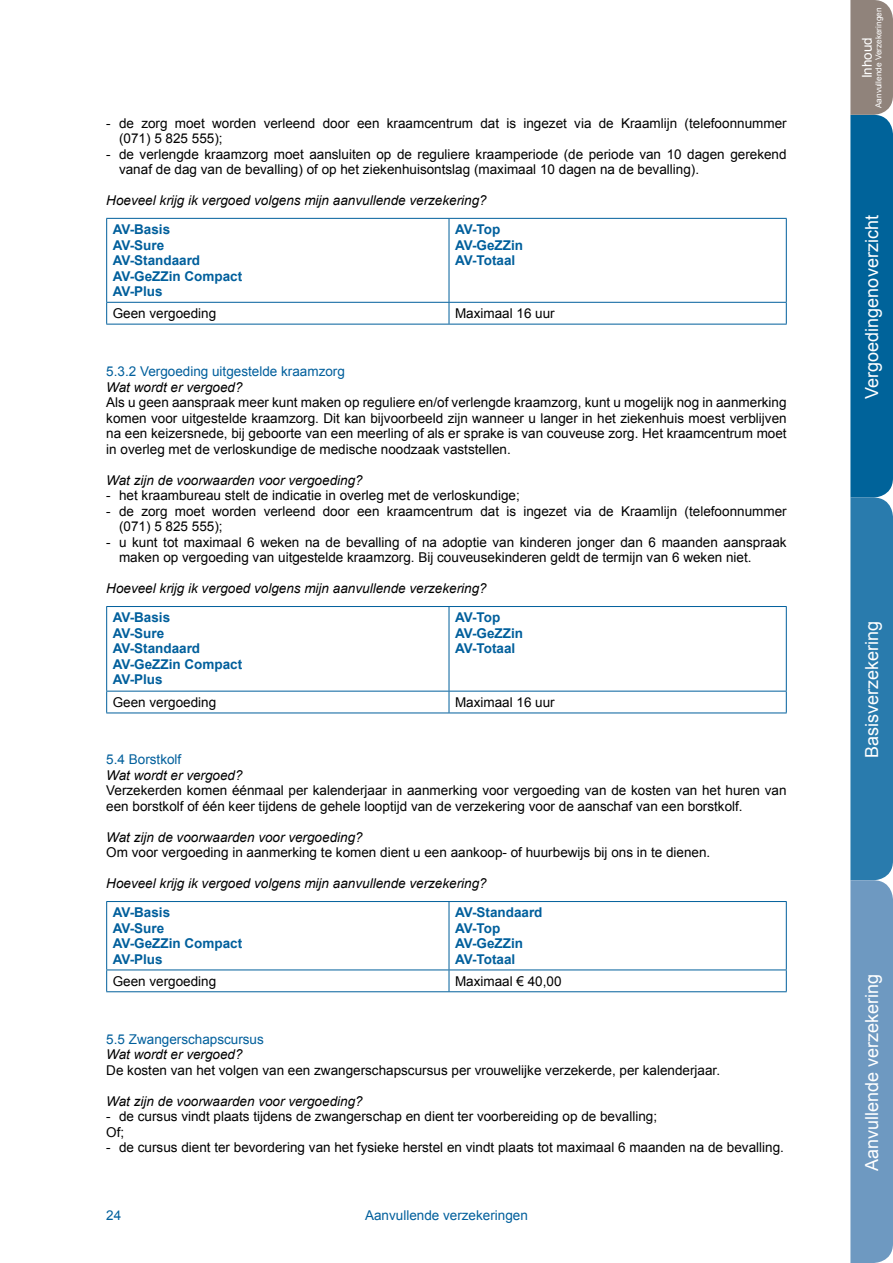
<style>
.page{position:relative;width:893px;height:1263px;background:#fff}
.page>*{position:absolute;margin:0;border:0;box-sizing:border-box;transform-origin:0 0}
.t1{font:18px "Arial";color:#fff}
.t2{font:13.5px/15.5px "Arial";color:#000}
.t3{font:italic 13.5px "Arial";color:#000}
.t4{font:700 13.5px/15.6px "Arial";color:#005f9c}
.t5{font:13.5px "Arial";color:#005f9c}
.t6{font:13.5px "Arial";color:#fff}
.t7{font:8.25px "Arial";color:#fff}
</style>
<div class="page">
<hr style="left:106px;top:219px;width:1px;height:83px;background:#005f9c">
<hr style="left:106px;top:218px;width:343px;height:1px;background:#005f9c">
<hr style="left:449px;top:219px;width:1px;height:83px;background:#005f9c">
<hr style="left:449px;top:218px;width:338px;height:1px;background:#005f9c">
<hr style="left:786px;top:219px;width:1px;height:83px;background:#005f9c">
<svg style="left:106px;top:303px;width:1px;height:21px"></svg>
<hr style="left:106px;top:302px;width:343px;height:1px;background:#005f9c">
<hr style="left:106px;top:324px;width:343px;height:1px;background:#005f9c">
<svg style="left:449px;top:303px;width:1px;height:21px"></svg>
<hr style="left:449px;top:302px;width:338px;height:1px;background:#005f9c">
<svg style="left:786px;top:303px;width:1px;height:21px"></svg>
<hr style="left:449px;top:324px;width:338px;height:1px;background:#005f9c">
<hr style="left:106px;top:607px;width:1px;height:84px;background:#005f9c">
<hr style="left:106px;top:606px;width:343px;height:1px;background:#005f9c">
<hr style="left:449px;top:607px;width:1px;height:84px;background:#005f9c">
<hr style="left:449px;top:606px;width:338px;height:1px;background:#005f9c">
<hr style="left:786px;top:607px;width:1px;height:84px;background:#005f9c">
<svg style="left:106px;top:692px;width:1px;height:21px"></svg>
<hr style="left:106px;top:691px;width:343px;height:1px;background:#005f9c">
<hr style="left:106px;top:713px;width:343px;height:1px;background:#005f9c">
<svg style="left:449px;top:692px;width:1px;height:21px"></svg>
<hr style="left:449px;top:691px;width:338px;height:1px;background:#005f9c">
<svg style="left:786px;top:691px;width:1px;height:22px"></svg>
<hr style="left:449px;top:713px;width:338px;height:1px;background:#005f9c">
<hr style="left:106px;top:902px;width:1px;height:67px;background:#005f9c">
<hr style="left:106px;top:901px;width:343px;height:1px;background:#005f9c">
<hr style="left:449px;top:902px;width:1px;height:67px;background:#005f9c">
<hr style="left:449px;top:901px;width:338px;height:1px;background:#005f9c">
<hr style="left:786px;top:902px;width:1px;height:67px;background:#005f9c">
<svg style="left:106px;top:970px;width:1px;height:21px"></svg>
<hr style="left:106px;top:969px;width:343px;height:1px;background:#005f9c">
<hr style="left:106px;top:991px;width:343px;height:1px;background:#005f9c">
<svg style="left:449px;top:970px;width:1px;height:21px"></svg>
<hr style="left:449px;top:969px;width:338px;height:1px;background:#005f9c">
<svg style="left:786px;top:970px;width:1px;height:21px"></svg>
<hr style="left:449px;top:991px;width:338px;height:1px;background:#005f9c">
<svg style="left:850px;top:0;width:43px;height:1263px;background:#3f80aa"></svg>
<p class="t2" style="left:119px;top:115px;width:669px;text-indent:-13px">- de zorg moet worden verleend door een kraamcentrum dat is ingezet via de Kraamlijn (telefoonnummer (071) 5 825 555);</p>
<p class="t2" style="left:119px;top:146px;width:669px;text-indent:-13px">- de verlengde kraamzorg moet aansluiten op de reguliere kraamperiode (de periode van 10 dagen gerekend vanaf de dag van de bevalling) of op het ziekenhuisontslag (maximaal 10 dagen na de bevalling).</p>
<p class="t3" style="left:106px;top:192px;width:382px">Hoeveel krijg ik vergoed volgens mijn aanvullende verzekering?</p>
<p class="t4" style="left:113px;top:222px;width:131px">AV-Basis<br>AV-Sure<br>AV-Standaard<br>AV-GeZZin Compact<br>AV-Plus</p>
<p class="t4" style="left:455px;top:222px;width:70px">AV-Top<br>AV-GeZZin<br>AV-Totaal</p>
<p class="t2" style="left:113px;top:306px;width:105px">Geen vergoeding</p>
<p class="t2" style="left:455px;top:306px;width:101px">Maximaal 16 uur</p>
<p class="t5" style="left:106px;top:362px;width:240px">5.3.2 Vergoeding uitgestelde kraamzorg</p>
<p class="t3" style="left:106px;top:378px;width:138px">Wat wordt er vergoed?</p>
<p class="t2" style="left:106px;top:395px;width:682px;text-align:justify">Als u geen aanspraak meer kunt maken op reguliere en/of verlengde kraamzorg, kunt u mogelijk nog in aanmerking komen voor uitgestelde kraamzorg. Dit kan bijvoorbeeld zijn wanneer u langer in het ziekenhuis moest verblijven na een keizersnede, bij geboorte van een meerling of als er sprake is van couveuse zorg. Het kraamcentrum moet in overleg met de verloskundige de medische noodzaak vaststellen.</p>
<p class="t3" style="left:106px;top:471px;width:258px">Wat zijn de voorwaarden voor vergoeding?</p>
<p class="t2" style="left:106px;top:488px;width:415px">- het kraambureau stelt de indicatie in overleg met de verloskundige;</p>
<p class="t2" style="left:119px;top:503px;width:669px;text-indent:-13px">- de zorg moet worden verleend door een kraamcentrum dat is ingezet via de Kraamlijn (telefoonnummer (071) 5 825 555);</p>
<p class="t2" style="left:119px;top:534px;width:669px;text-indent:-13px">- u kunt tot maximaal 6 weken na de bevalling of na adoptie van kinderen jonger dan 6 maanden aanspraak maken op vergoeding van uitgestelde kraamzorg. Bij couveusekinderen geldt de termijn van 6 weken niet.</p>
<p class="t3" style="left:106px;top:580px;width:382px">Hoeveel krijg ik vergoed volgens mijn aanvullende verzekering?</p>
<p class="t4" style="left:113px;top:610px;width:131px">AV-Basis<br>AV-Sure<br>AV-Standaard<br>AV-GeZZin Compact<br>AV-Plus</p>
<p class="t4" style="left:455px;top:610px;width:70px">AV-Top<br>AV-GeZZin<br>AV-Totaal</p>
<p class="t2" style="left:113px;top:695px;width:105px">Geen vergoeding</p>
<p class="t2" style="left:455px;top:695px;width:101px">Maximaal 16 uur</p>
<p class="t5" style="left:106px;top:751px;width:77px">5.4 Borstkolf</p>
<p class="t3" style="left:106px;top:766px;width:138px">Wat wordt er vergoed?</p>
<p class="t2" style="left:106px;top:783px;width:682px">Verzekerden komen éénmaal per kalenderjaar in aanmerking voor vergoeding van de kosten van het huren van een borstkolf of één keer tijdens de gehele looptijd van de verzekering voor de aanschaf van een borstkolf.</p>
<p class="t3" style="left:106px;top:828px;width:258px">Wat zijn de voorwaarden voor vergoeding?</p>
<p class="t2" style="left:106px;top:845px;width:606px">Om voor vergoeding in aanmerking te komen dient u een aankoop- of huurbewijs bij ons in te dienen.</p>
<p class="t3" style="left:106px;top:875px;width:382px">Hoeveel krijg ik vergoed volgens mijn aanvullende verzekering?</p>
<p class="t4" style="left:113px;top:905px;width:131px">AV-Basis<br>AV-Sure<br>AV-GeZZin Compact<br>AV-Plus</p>
<p class="t4" style="left:455px;top:905px;width:89px">AV-Standaard<br>AV-Top<br>AV-GeZZin<br>AV-Totaal</p>
<p class="t2" style="left:113px;top:973px;width:105px">Geen vergoeding</p>
<p class="t2" style="left:455px;top:973px;width:108px">Maximaal € 40,00</p>
<p class="t5" style="left:106px;top:1030px;width:159px">5.5 Zwangerschapscursus</p>
<p class="t3" style="left:106px;top:1046px;width:138px">Wat wordt er vergoed?</p>
<p class="t2" style="left:106px;top:1062px;width:615px">De kosten van het volgen van een zwangerschapscursus per vrouwelijke verzekerde, per kalenderjaar.</p>
<p class="t3" style="left:106px;top:1092px;width:258px">Wat zijn de voorwaarden voor vergoeding?</p>
<p class="t2" style="left:106px;top:1109px;width:552px">- de cursus vindt plaats tijdens de zwangerschap en dient ter voorbereiding op de bevalling;<br>Of;</p>
<p class="t2" style="left:106px;top:1140px;width:679px">- de cursus dient ter bevordering van het fysieke herstel en vindt plaats tot maximaal 6 maanden na de bevalling.</p>
<p class="t5" style="left:106px;top:1207px;width:17px">24</p>
<p class="t5" style="left:365px;top:1207px;width:164px">Aanvullende verzekeringen</p>
<p class="t7" style="left:873px;top:108px;width:102px;rotate:-90deg">Aanvullende Verzekeringen</p>
<p class="t6" style="left:858px;top:78px;width:43px;rotate:-90deg">Inhoud</p>
<h1 class="t1" style="left:860px;top:399px;width:185px;rotate:-90deg">Vergoedingenoverzicht</h1>
<h1 class="t1" style="left:860px;top:758px;width:139px;rotate:-90deg">Basisverzekering</h1>
<h1 class="t1" style="left:860px;top:1171px;width:199px;rotate:-90deg">Aanvullende verzekering</h1>
</div>
